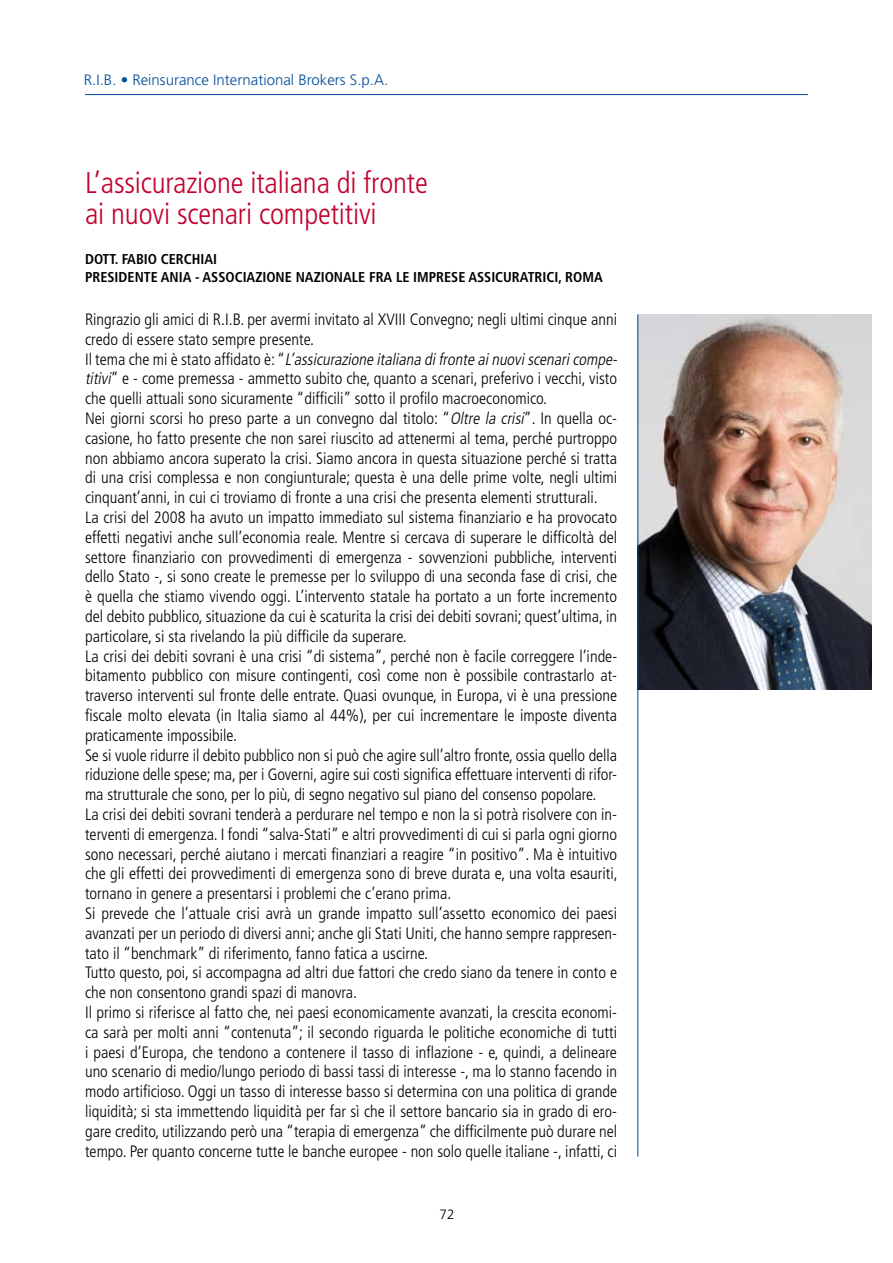
<style>
.page{position:relative;width:893px;height:1263px;background:#fff}
.page>*{position:absolute;margin:0;border:0;box-sizing:border-box;transform-origin:0 0}
.t1{font:300 condensed 30px/31.5px "Frutiger";letter-spacing:-.005em;color:#c1002b}
.t2{font:300 condensed 16.5px/19.8px "Frutiger";color:#000}
.t3{font:300 15px "Frutiger";color:#004c99}
.t4{font:700 condensed 14.25px/18px "Frutiger";color:#000}
.t5{font:300 13.5px "Frutiger";color:#000}
.s1{font-style:italic}
</style>
<div class="page">
<img style="left:638px;top:315px;width:234px;height:374px">
<hr style="left:637px;top:315px;width:1px;height:842px;background:#004c99">
<hr style="left:85px;top:94px;width:723px;height:1px;background:#004c99">
<p class="t3" style="left:84px;top:71px;width:306px">R.I.B. • Reinsurance International Brokers S.p.A.</p>
<h1 class="t1" style="left:85px;top:167px;width:344px">L’assicurazione italiana di fronte ai nuovi scenari competitivi</h1>
<p class="t4" style="left:85px;top:250px;width:9px">DOTT</p>
<p class="t4" style="left:115px;top:250px;width:21px">. FABIO</p>
<p class="t4" style="left:85px;top:250px;width:135px;text-indent:76px">CERCHIAI<br>PRESI DENTE ANIA - ASSOCIA</p>
<p class="t4" style="left:255px;top:268px;width:123px">ZIONE NAZIONALE FRA</p>
<p class="t4" style="left:396px;top:268px;width:31px">LE IMPR</p>
<p class="t4" style="left:444px;top:268px;width:41px">ESE ASSIC</p>
<p class="t4" style="left:503px;top:268px;width:17px">URATRICI</p>
<p class="t4" style="left:558px;top:268px;width:26px">, ROMA</p>
<p class="t2" style="left:85px;top:310px;width:537px">Ringrazio gli amici di R.I.B. per avermi invitato al XVIII Convegno; negli ultimi cinque anni credo di essere stato sempre presente.<br>I l t e m a c h e m i è s t a t o a ffi d a t o è : “ <span class="s1">L’assicurazione italiana difronte ainuoviscenaricompe&shy;titivi</span>” e - come premessa - ammetto subito che, quanto a scenari, preferivo i vecchi, visto che quelli attuali sono sicuramente “difficili” sotto il profilo macroeconomico.<br>Nei giorni scorsi ho preso parte a un convegno dal titolo: “<span class="s1">Oltre la crisi</span>”. In quella oc&shy;casione, ho fatto presente che non sarei riuscito ad attenermi al tema, perché purtroppo non abbiamo ancora superato la crisi. Siamo ancora in questa situazione perché si tratta di una crisi complessa e non congiunturale; questa è una delle prime volte, negli ultimi cinquant’anni, in cui ci troviamo di fronte a una crisi che presenta elementi strutturali.<br>La crisi del 2008 ha avuto un impatto immediato sul sistema finanziario e ha provocato effetti negativi anche sull’economia reale. Mentre si cercava di superare le difficoltà del settore finanziario con provvedimenti di emergenza - sovvenzioni pubbliche, interventi dello Stato -, si sono create le premesse per lo sviluppo di una seconda fase di crisi, che è quella che stiamo vivendo oggi. L’intervento statale ha portato a un forte incremento del debito pubblico, situazione da cui è scaturita la crisi dei debiti sovrani; quest’ultima, in particolare, si sta rivelando la più difficile da superare.<br>La crisi dei debiti sovrani è una crisi “di sistema”, perché non è facile correggere l’inde&shy;bitamento pubblico con misure contingenti, così come non è possibile contrastarlo at&shy;traverso interventi sul fronte delle entrate. Quasi ovunque, in Europa, vi è una pressione fiscale molto elevata (in Italia siamo al 44%), per cui incrementare le imposte diventa praticamente impossibile.<br>Se si vuole ridurre il debito pubblico non si può che agire sull’altro fronte, ossia quello della riduzione delle spese; ma, per i Governi, agire sui costi significa effettuare interventi di rifor&shy;ma strutturale che sono, per lo più, di segno negativo sul piano del consenso popolare.<br>La crisi dei debiti sovrani tenderà a perdurare nel tempo e non la si potrà risolvere con in&shy;terventi di emergenza. I fondi “salva-Stati” e altri provvedimenti di cui si parla ogni giorno sono necessari, perché aiutano i mercati finanziari a reagire “in positivo”. Ma è intuitivo che gli effetti dei provvedimenti di emergenza sono di breve durata e, una volta esauriti, tornano in genere a presentarsi i problemi che c’erano prima.<br>Si prevede che l’attuale crisi avrà un grande impatto sull’assetto economico dei paesi avanzati per un periodo di diversi anni; anche gli Stati Uniti, che hanno sempre rappresen&shy;tato il “benchmark” di riferimento, fanno fatica a uscirne.<br>Tutto questo, poi, si accompagna ad altri due fattori che credo siano da tenere in conto e che non consentono grandi spazi di manovra.<br>Il primo si riferisce al fatto che, nei paesi economicamente avanzati, la crescita economi&shy;ca sarà per molti anni “contenuta”; il secondo riguarda le politiche economiche di tutti i paesi d’Europa, che tendono a contenere il tasso di inflazione - e, quindi, a delineare uno scenario di medio/lungo periodo di bassi tassi di interesse -, ma lo stanno facendo in modo artificioso. Oggi un tasso di interesse basso si determina con una politica di grande liquidità; si sta immettendo liquidità per far sì che il settore bancario sia in grado di ero&shy;gare credito, utilizzando però una “terapia di emergenza” che difficilmente può durare nel tempo. Per quanto concerne tutte le banche europee - non solo quelle italiane -, infatti, ci</p>
<p class="t5" style="left:439px;top:1207px;width:17px">72</p>
</div>
